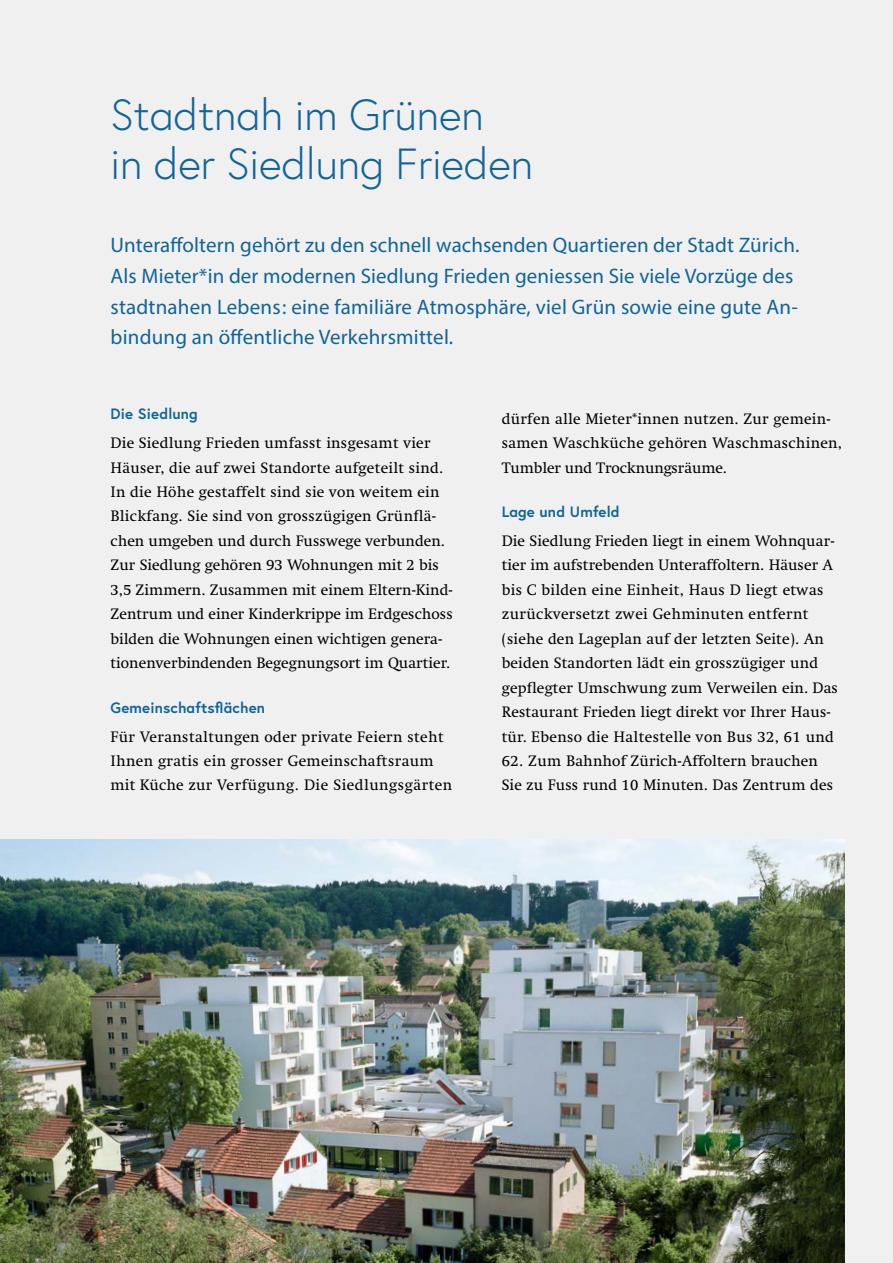
<style>
.page{position:relative;width:893px;height:1263px;background:#f0f0f0}
.page>*{position:absolute;margin:0;border:0;box-sizing:border-box;transform-origin:0 0}
.t1{font:300 43.5px/48.9px "Europa";letter-spacing:-.005em;color:#106498}
.t2{font:21px/30.6px "Myriad Pro";letter-spacing:.005em;color:#106498}
.t3{font:15.45px/24.5px "Swift LT Pro";letter-spacing:.01em;color:#000}
.t4{font:700 15px "Europa";letter-spacing:.01em;color:#106498}
</style>
<div class="page">
<img style="left:0;top:839px;width:844px;height:424px">
<h1 class="t1" style="left:111px;top:90px;width:424px">Stadtnah im Grünen<br>in der Siedlung Frieden</h1>
<p class="t2" style="left:111px;top:230px;width:691px">Unteraffoltern gehört zu den schnell wachsenden Quartieren der Stadt Zürich.<br>Als Mieter*in der modernen Siedlung Frieden geniessen Sie viele Vorzüge des stadtnahen Lebens: eine familiäre Atmosphäre, viel Grün sowie eine gute An&shy;bindung an öffentliche Verkehrsmittel.</p>
<p class="t4" style="left:111px;top:404px;width:89px">Die Siedlung</p>
<p class="t3" style="left:111px;top:431px;width:344px">Die Siedlung Frieden umfasst insgesamt vier Häuser, die auf zwei Standorte aufgeteilt sind.<br>In die Höhe gestaffelt sind sie von weitem ein Blickfang. Sie sind von grosszügigen Grünflä&shy;chen umgeben und durch Fusswege verbunden.<br>Zur Siedlung gehören 93 Wohnungen mit 2 bis 3,5 Zimmern. Zusammen mit einem Eltern-Kind-Zentrum und einer Kinderkrippe im Erdgeschoss bilden die Wohnungen einen wichtigen genera&shy;tionenverbindenden Begegnungsort im Quartier.</p>
<p class="t4" style="left:111px;top:697px;width:156px">Gemeinschaftsflächen</p>
<p class="t3" style="left:111px;top:724px;width:343px">Für Veranstaltungen oder private Feiern steht<br>Ihnen gratis ein grosser Gemeinschaftsraum mit Küche zur Verfügung. Die Siedlungsgärten</p>
<p class="t3" style="left:502px;top:406px;width:342px">dürfen alle Mieter*innen nutzen. Zur gemein&shy;samen Waschküche gehören Waschmaschinen,<br>Tumbler und Trocknungsräume.</p>
<p class="t4" style="left:502px;top:501px;width:119px">Lage und Umfeld</p>
<p class="t3" style="left:502px;top:528px;width:338px">Die Siedlung Frieden liegt in einem Wohnquar&shy;tier im aufstrebenden Unteraffoltern. Häuser A bis C bilden eine Einheit, Haus D liegt etwas zurückversetzt zwei Gehminuten entfernt (siehe den Lageplan auf der letzten Seite). An beiden Standorten lädt ein grosszügiger und gepflegter Umschwung zum Verweilen ein. Das Restaurant Frieden liegt direkt vor Ihrer Haus&shy;tür. Ebenso die Haltestelle von Bus 32, 61 und</p>
<p class="t3" style="left:502px;top:748px;width:333px">62. Zum Bahnhof Zürich-Affoltern brauchen<br>Sie zu Fuss rund 10 Minuten. Das Zentrum des</p>
</div>
